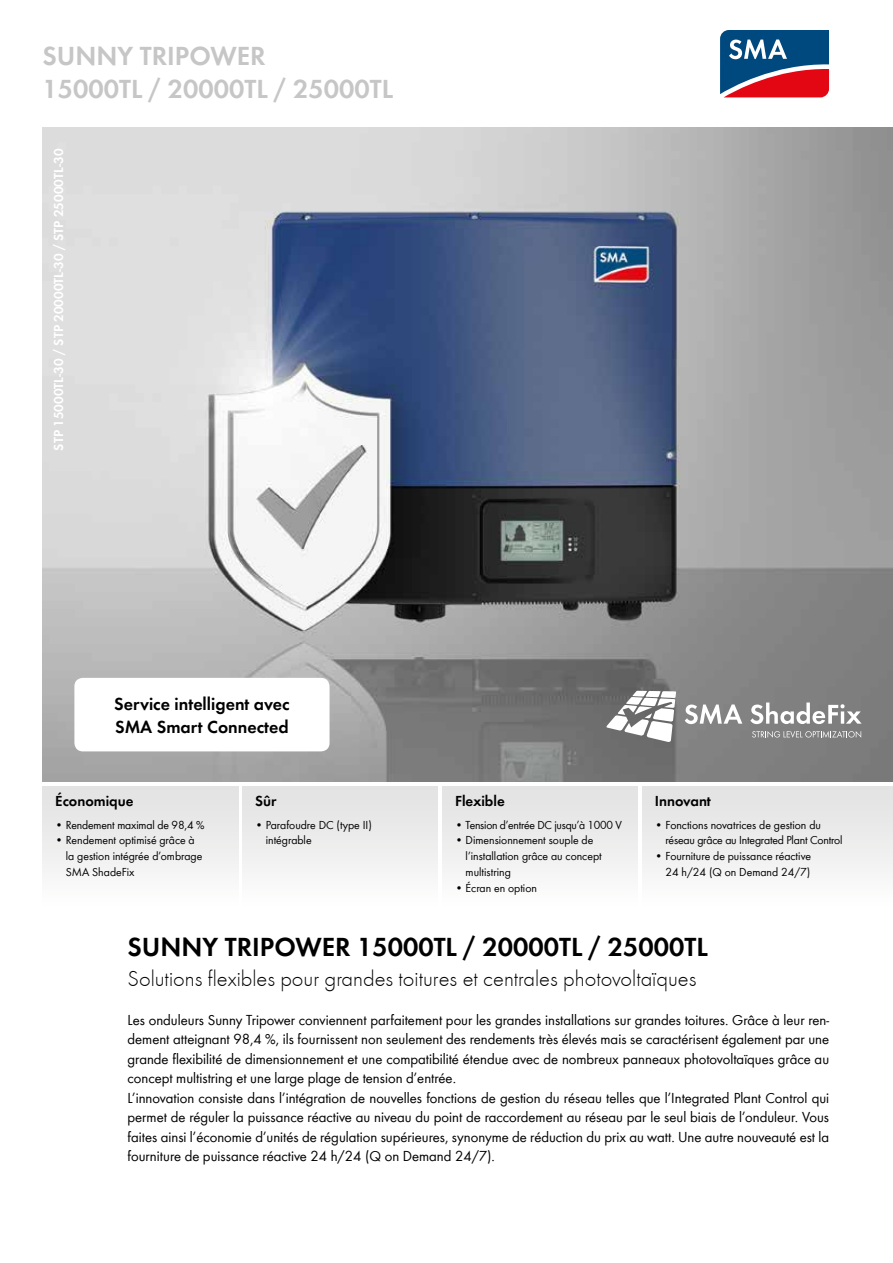
<style>
.page{position:relative;width:893px;height:1263px;background:#fff}
.page>*{position:absolute;margin:0;border:0;box-sizing:border-box;transform-origin:0 0}
.t1{font:600 27px "SMA Futura Global";color:#000}
.t2{font:600 27px/33px "SMA Futura Global";color:#c6c6c6}
.t3{font:300 22.5px "SMA Futura Global";color:#000}
.t4{font:600 18px/22.5px "SMA Futura Global";color:#000}
.t5{font:15px/19.5px "SMA Futura Global";color:#000}
.t6{font:600 15px "SMA Futura Global";color:#000}
.t7{font:600 13.5px "SMA Futura Global";color:#fff}
.t8{font:12px/15.8px "SMA Futura Global";color:#000}
.t9{font:12px "SMA Futura Global";letter-spacing:-.02em;color:#000}
</style>
<div class="page">
<img style="left:43px;top:128px;width:850px;height:654px">
<div style="left:43px;top:787px;width:195px;height:119px;background:linear-gradient(to bottom,#e1e1e1,#fdfdfd)"></div>
<div style="left:242px;top:787px;width:196px;height:119px;background:linear-gradient(to bottom,#e1e1e1,#fdfdfd)"></div>
<div style="left:442px;top:787px;width:196px;height:119px;background:linear-gradient(to bottom,#e1e1e1,#fdfdfd)"></div>
<div style="left:642px;top:787px;width:251px;height:119px;background:linear-gradient(to bottom,#e1e1e1,#fdfdfd)"></div>
<svg style="left:720px;top:30px;width:110px;height:68px;background:#655376"></svg>
<svg style="left:606px;top:691px;width:70px;height:51px"></svg>
<svg style="left:752px;top:731px;width:109px;height:7px"></svg>
<svg style="left:750px;top:702px;width:112px;height:22px"></svg>
<svg style="left:685px;top:704px;width:57px;height:20px"></svg>
<div style="left:74px;top:678px;width:256px;height:73px;background:#fff;border-radius:9px"></div>
<h1 class="t2" style="left:43px;top:39px;width:352px">SUNNY TRIPOWER<br>15000TL / 20000TL / 25000TL</h1>
<p class="t7" style="left:51px;top:451px;width:303px;rotate:-90deg">STP 15000TL-30 / STP 20000TL-30 / STP 25000TL-30</p>
<p class="t4" style="left:114px;top:693px;width:177px">Service intelligent avec<br>SMA Smart Connected</p>
<p class="t6" style="left:55px;top:792px;width:80px">Économique</p>
<p class="t8" style="left:55px;top:816px;width:151px">• Rendement maximal de 98,4 %</p>
<p class="t8" style="left:66px;top:832px;width:138px;text-indent:-11px">• Rendement optimisé grâce à la gestion intégrée d’ombrage<br>SMA ShadeFix</p>
<p class="t6" style="left:255px;top:792px;width:23px">Sûr</p>
<p class="t8" style="left:266px;top:816px;width:108px;text-indent:-11px">• Parafoudre DC (type II) intégrable</p>
<p class="t6" style="left:455px;top:792px;width:51px">Flexible</p>
<p class="t9" style="left:455px;top:817px;width:168px">• Tension d’entrée DC jusqu’à 1000 V</p>
<p class="t8" style="left:466px;top:832px;width:138px;text-indent:-11px">• Dimensionnement souple de l’installation grâce au concept multistring</p>
<p class="t8" style="left:455px;top:879px;width:83px">• Écran en option</p>
<p class="t6" style="left:655px;top:792px;width:58px">Innovant</p>
<p class="t8" style="left:665px;top:816px;width:179px;text-indent:-11px">• Fonctions novatrices de gestion du réseau grâce au Integrated Plant Control</p>
<p class="t8" style="left:655px;top:848px;width:158px;text-align:right">• Fourniture de puissance réactive<br>24 h/24 (Q on Demand 24/7)</p>
<h1 class="t1" style="left:128px;top:931px;width:582px">SUNNY TRIPOWER 15000TL / 20000TL / 25000TL</h1>
<h2 class="t3" style="left:128px;top:965px;width:570px">Solutions flexibles pour grandes toitures et centrales photovoltaïques</h2>
<p class="t5" style="left:128px;top:1010px;width:703px">Les onduleurs Sunny Tripower conviennent parfaitement pour les grandes installations sur grandes toitures. Grâce à leur ren&shy;dement atteignant 98,4 %, ils fournissent non seulement des rendements très élevés mais se caractérisent également par une grande flexibilité de dimensionnement et une compatibilité étendue avec de nombreux panneaux photovoltaïques grâce au concept multistring et une large plage de tension d’entrée.<br>L’innovation consiste dans l’intégration de nouvelles fonctions de gestion du réseau telles que l’Integrated Plant Control qui permet de réguler la puissance réactive au niveau du point de raccordement au réseau par le seul biais de l’onduleur. Vous faites ainsi l’économie d’unités de régulation supérieures, synonyme de réduction du prix au watt. Une autre nouveauté est la fourniture de puissance réactive 24 h/24 (Q on Demand 24/7).</p>
</div>
